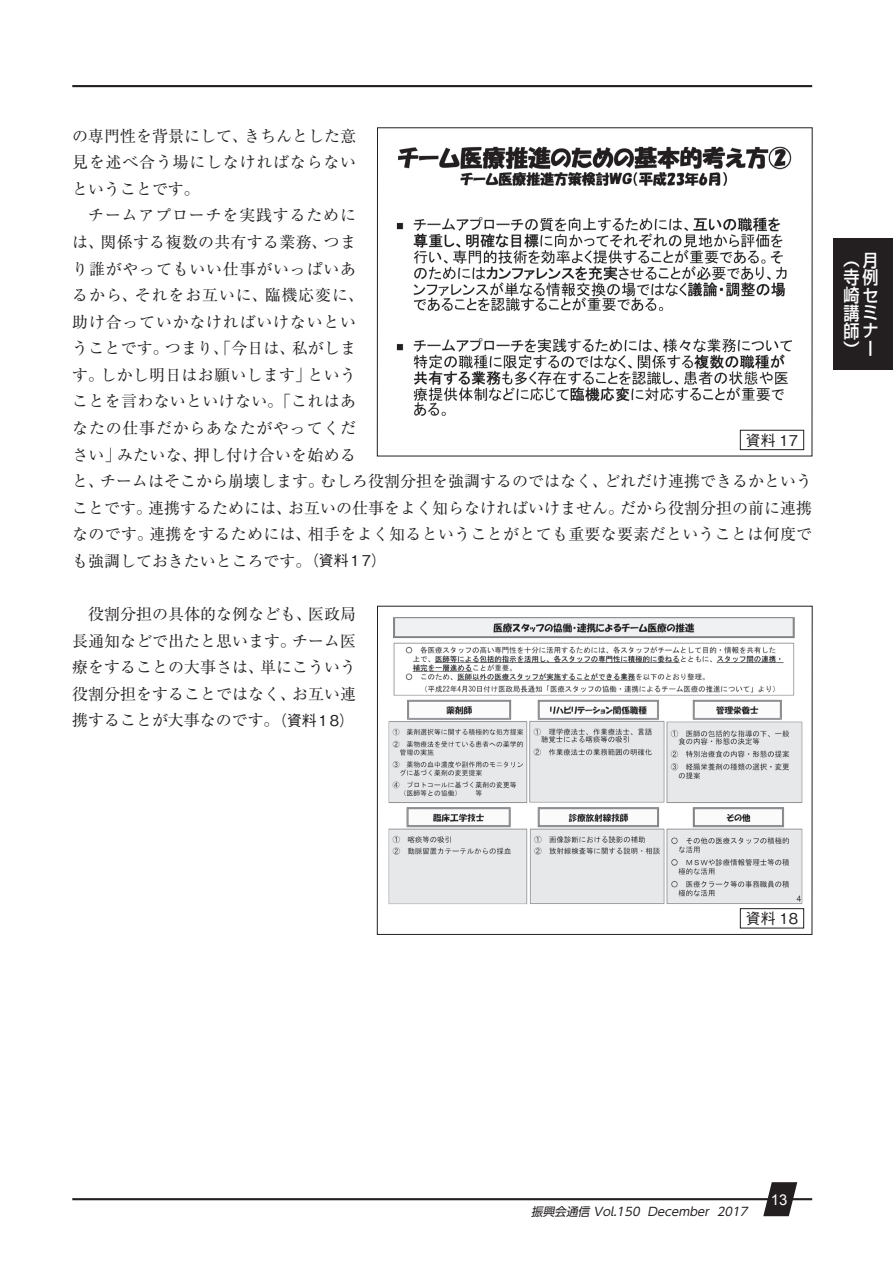
<style>
.page{position:relative;width:893px;height:1263px;background:#fff}
.page>*{position:absolute;margin:0;border:0;box-sizing:border-box;transform-origin:0 0}
.t1{font:500 18px/18px "Shin Go Pro";color:#fff;text-align:justify;scale:.89 1}
.t2{font:15.9px/26.5px "Ryumin Pro";letter-spacing:.02em;color:#231f20;text-align:justify}
.t3{font:500 14.85px "Gothic BBB Pro";color:#231f20}
.t4{font:14.85px "Arial";color:#fff}
.t5{font:italic 11.7px "UD Shin Go Pro";color:#231f20}
.s1{font-family:"Gothic BBB Pro";font-weight:500;font-size:14.85px}
.s2{font-size:17.55px}
</style>
<div class="page">
<hr style="left:72px;top:1198px;width:740px;height:2px;background:#231f20">
<hr style="left:72px;top:85px;width:740px;height:2px;background:#231f20">
<svg style="left:763px;top:1182px;width:34px;height:34px"></svg>
<img style="left:396px;top:146px;width:409px;height:305px">
<div style="left:740px;top:430px;width:64px;height:20px;background:#fff"></div>
<div style="left:740px;top:430px;width:64px;height:20px;border:1px solid #231f20"></div>
<img style="left:388px;top:616px;width:417px;height:313px">
<div style="left:377px;top:606px;width:435px;height:329px;border:1px solid #231f20"></div>
<div style="left:740px;top:909px;width:64px;height:19px;background:#fff"></div>
<div style="left:740px;top:908px;width:64px;height:20px;border:1px solid #231f20"></div>
<div style="left:833px;top:238px;width:60px;height:132px;background:#231f20"></div>
<p class="t2" style="left:72px;top:121px;width:285px">の専門性を背景にして、きちんとした意見を述べ合う場にしなければならないということです。</p>
<p class="t2" style="left:72px;top:201px;width:741px;text-align:left;text-indent:16px">チームアプローチを実践するために<br>は、関係する複数の共有する業務、つま<br>り誰がやってもいい仕事がいっぱいあ<br>るから、それをお互いに、臨機応変に、<br>助け合っていかなければいけないとい<br>うことです。つまり、「今日は、私がしま<br>す。しかし明日はお願いします」という<br>ことを言わないといけない。「これはあ<br>なたの仕事だからあなたがやってくだ<br>さい」みたいな、押し付け合いを始める<br>と、チームはそこから崩壊します。むしろ役割分担を強調するのではなく、どれだけ連携できるかということです。連携するためには、お互いの仕事をよく知らなければいけません。だから役割分担の前に連携なのです。連携をするためには、相手をよく知るということがとても重要な要素だということは何度でも強調しておきたいところです。<span class="s1">（資料17）</span></p>
<p class="t2" style="left:72px;top:600px;width:285px;text-indent:16px">役割分担の具体的な例なども、医政局長通知などで出たと思います。チーム医療をすることの大事さは、単にこういう役割分担をすることではなく、お互い連携することが大事なのです。<span class="s1">（資料18）</span></p>
<p class="t3" style="left:746px;top:428px;width:54px">資料 17</p>
<p class="t1" style="left:843px;top:248px;width:40px">（<span class="s2">月</span>寺<span class="s2">例</span>崎<span class="s2">セ</span>講<span class="s2">ミ</span>師<span class="s2">ナ</span>）<span class="s2">ー</span></p>
<p class="t3" style="left:746px;top:906px;width:54px">資料 18</p>
<p class="t5" style="left:531px;top:1202px;width:221px">振興会通信 Vol.150 December 2017</p>
<p class="t4" style="left:771px;top:1189px;width:18px">13</p>
</div>
